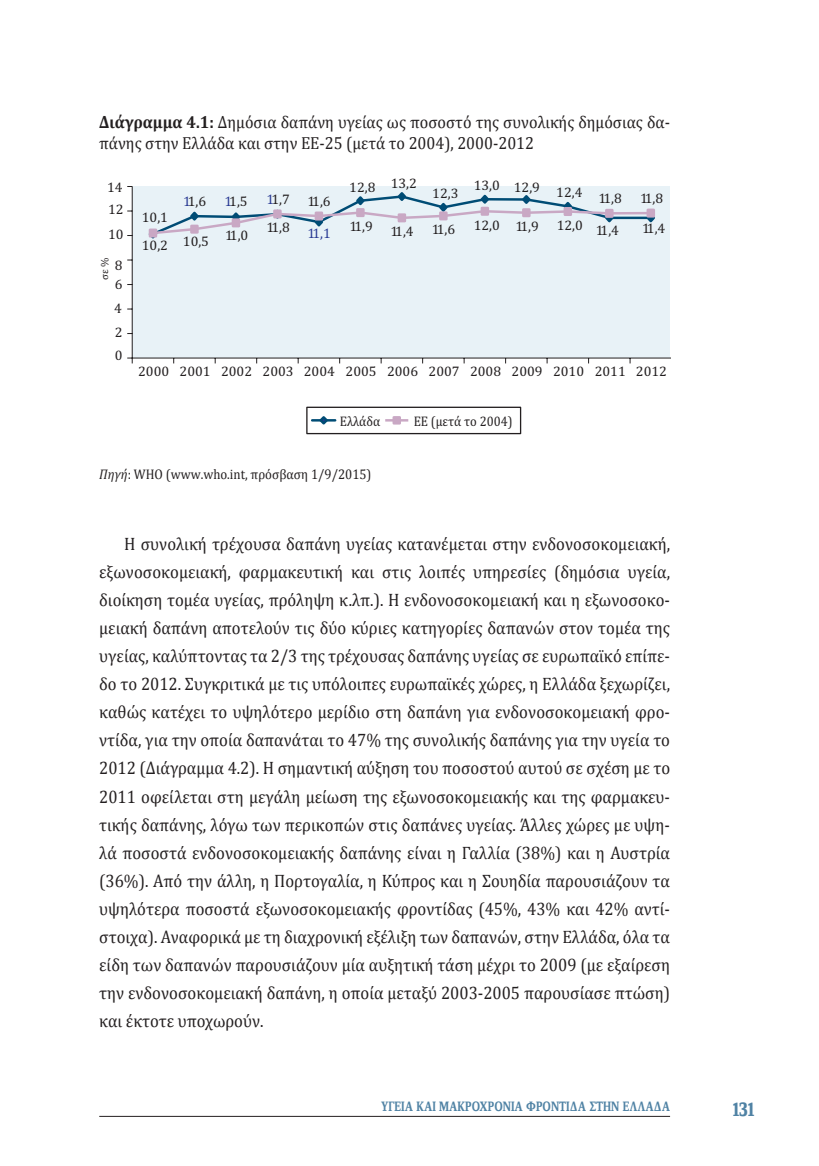
<style>
.page{position:relative;width:819px;height:1166px;background:#fff}
.page>*{position:absolute;margin:0;border:0;box-sizing:border-box;transform-origin:0 0}
.t1{font:700 21px "Zine Serif Dis Greek";color:#4f82a4;scale:.9 1}
.t2{font:18.03px/28px "Cambria";color:#231f20;text-align:justify;scale:.92 1}
.t3{font:17.5px/21px "Cambria";color:#231f20;scale:.92 1}
.t4{font:14px "Cambria";color:#231f20}
.t5{font:14px "Cambria";color:#231f20;scale:.92 1}
.t6{font:500 14px "Zine Serif Dis Greek";color:#4f82a4;scale:.94 1}
.t7{font:14px "Cambria";color:#231f20;scale:.9 1}
.t8{font:14px "Cambria";color:#273893}
.t9{font:10.5px "Cambria";color:#231f20}
.s1{font-weight:700}
.s2{color:#273893}
.s3{font-style:italic}
</style>
<div class="page">
<hr style="left:99px;top:1116px;width:571px;height:1px;background:#231f20">
<div style="left:132px;top:186px;width:538px;height:172px;background:#e8f2f7"></div>
<hr style="left:132px;top:186px;width:1px;height:172px;background:#231f20">
<hr style="left:132px;top:358px;width:538px;height:1px;background:#231f20">
<svg style="left:127px;top:358px;width:6px;height:5px"></svg>
<svg style="left:148px;top:192px;width:507px;height:47px"></svg>
<hr style="left:312px;top:419px;width:23px;height:2px;background:#004c75">
<svg style="left:317px;top:416px;width:13px;height:9px"></svg>
<hr style="left:385px;top:419px;width:23px;height:2px;background:#c9a8c4">
<div style="left:392px;top:416px;width:9px;height:8px;background:#c9a8c4;border:2px solid #c9a8c4"></div>
<div style="left:306px;top:407px;width:215px;height:27px;border:1px solid #231f20"></div>
<p class="t3" style="left:99px;top:111px;width:622px"><span class="s1">Διάγραμμα 4.1:</span> Δημόσια δαπάνη υγείας ως ποσοστό της συνολικής δημόσιας δα&shy;πάνης στην Ελλάδα και στην ΕΕ-25 (μετά το 2004), 2000-2012</p>
<p class="t4" style="left:107px;top:182px;width:17px">14</p>
<p class="t4" style="left:108px;top:204px;width:17px">12</p>
<p class="t4" style="left:108px;top:228px;width:17px">10</p>
<p class="t9" style="left:100px;top:280px;width:24px;rotate:-90deg">σε %</p>
<p class="t4" style="left:115px;top:260px;width:9px">8</p>
<p class="t4" style="left:115px;top:279px;width:9px">6</p>
<p class="t4" style="left:114px;top:303px;width:9px">4</p>
<p class="t4" style="left:115px;top:327px;width:9px">2</p>
<p class="t4" style="left:115px;top:350px;width:9px">0</p>
<p class="t4" style="left:183px;top:196px;width:25px"><span class="s2">1</span>1,6</p>
<p class="t4" style="left:224px;top:196px;width:25px"><span class="s2">1</span>1,5</p>
<p class="t4" style="left:266px;top:194px;width:25px"><span class="s2">1</span>1,7</p>
<p class="t4" style="left:307px;top:195px;width:25px">11,6</p>
<p class="t4" style="left:349px;top:180px;width:69px">12,8 13,2</p>
<p class="t4" style="left:432px;top:188px;width:28px">12,3</p>
<p class="t4" style="left:473px;top:181px;width:110px">13,0 12,9 12,4</p>
<p class="t4" style="left:598px;top:193px;width:25px">11,8</p>
<p class="t4" style="left:640px;top:193px;width:25px">11,8</p>
<p class="t4" style="left:142px;top:212px;width:28px">10,1</p>
<p class="t4" style="left:142px;top:236px;width:108px">10,2 10,5 11,0</p>
<p class="t4" style="left:266px;top:222px;width:25px">11,8</p>
<p class="t8" style="left:307px;top:228px;width:25px">11,1</p>
<p class="t4" style="left:349px;top:221px;width:25px">11,9</p>
<p class="t4" style="left:390px;top:225px;width:25px">11,4</p>
<p class="t4" style="left:432px;top:224px;width:25px">11,6</p>
<p class="t4" style="left:474px;top:220px;width:66px">12,0 11,9</p>
<p class="t4" style="left:556px;top:220px;width:28px">12,0</p>
<p class="t4" style="left:595px;top:225px;width:25px">11,4</p>
<p class="t4" style="left:642px;top:223px;width:25px">11,4</p>
<p class="t4" style="left:138px;top:366px;width:530px">2000 2001 2002 2003 2004 2005 2006 2007 2008 2009 2010 2011 2012</p>
<p class="t7" style="left:340px;top:416px;width:47px">Ελλάδα</p>
<p class="t7" style="left:413px;top:416px;width:111px">ΕΕ (μετά το 2004)</p>
<p class="t5" style="left:99px;top:466px;width:297px"><span class="s3">Πηγή</span>: WHO (www.who.int, πρόσβαση 1/9/2015)</p>
<p class="t2" style="left:99px;top:530px;width:622px;text-indent:25px">Η συνολική τρέχουσα δαπάνη υγείας κατανέμεται στην ενδονοσοκομειακή, εξωνοσοκομειακή, φαρμακευτική και στις λοιπές υπηρεσίες (δημόσια υγεία, διοίκηση τομέα υγείας, πρόληψη κ.λπ.). Η ενδονοσοκομειακή και η εξωνοσοκο&shy;μειακή δαπάνη αποτελούν τις δύο κύριες κατηγορίες δαπανών στον τομέα της υγείας, καλύπτοντας τα 2/3 της τρέχουσας δαπάνης υγείας σε ευρωπαϊκό επίπε&shy;δο το 2012. Συγκριτικά με τις υπόλοιπες ευρωπαϊκές χώρες, η Ελλάδα ξεχωρίζει, καθώς κατέχει το υψηλότερο μερίδιο στη δαπάνη για ενδονοσοκομειακή φρο&shy;ντίδα, για την οποία δαπανάται το 47% της συνολικής δαπάνης για την υγεία το 2012 (Διάγραμμα 4.2). Η σημαντική αύξηση του ποσοστού αυτού σε σχέση με το 2011 οφείλεται στη μεγάλη μείωση της εξωνοσοκομειακής και της φαρμακευ&shy;τικής δαπάνης, λόγω των περικοπών στις δαπάνες υγείας. Άλλες χώρες με υψη&shy;λά ποσοστά ενδονοσοκομειακής δαπάνης είναι η Γαλλία (38%) και η Αυστρία (36%). Από την άλλη, η Πορτογαλία, η Κύπρος και η Σουηδία παρουσιάζουν τα υψηλότερα ποσοστά εξωνοσοκομειακής φροντίδας (45%, 43% και 42% αντί&shy;στοιχα). Αναφορικά με τη διαχρονική εξέλιξη των δαπανών, στην Ελλάδα, όλα τα είδη των δαπανών παρουσιάζουν μία αυξητική τάση μέχρι το 2009 (με εξαίρεση την ενδονοσοκομειακή δαπάνη, η οποία μεταξύ 2003-2005 παρουσίασε πτώση) και έκτοτε υποχωρούν.</p>
<p class="t6" style="left:381px;top:1100px;width:309px">ΥΓΕΊΑ ΚΑΙ ΜΑΚΡΟΧΡΌΝΙΑ ΦΡΟΝΤΊΔΑ ΣΤΗΝ ΕΛΛΆΔΑ</p>
<p class="t1" style="left:733px;top:1098px;width:25px">131</p>
</div>
